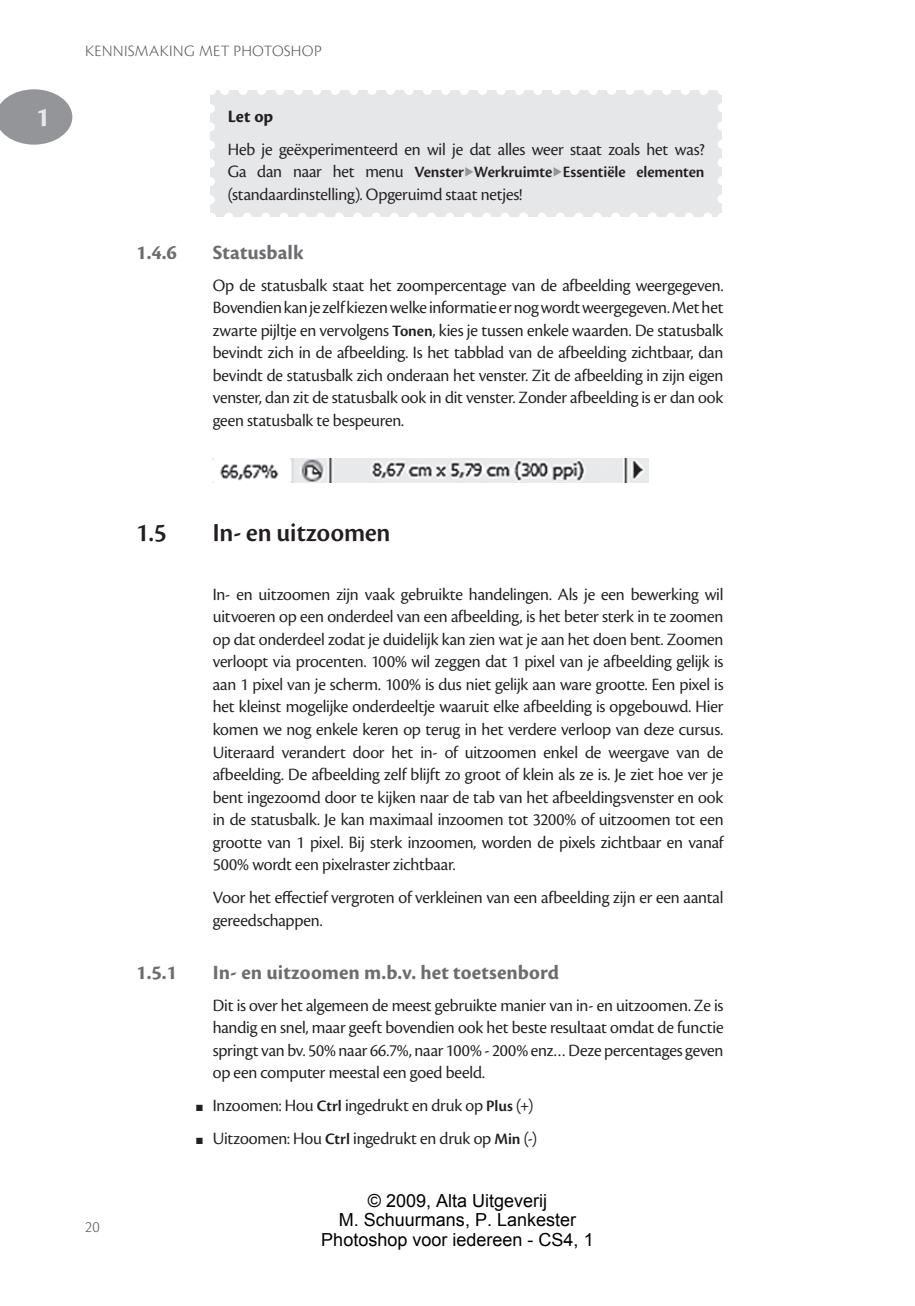
<style>
.page{position:relative;width:915px;height:1306px;background:#fff}
.page>*{position:absolute;margin:0;border:0;box-sizing:border-box;transform-origin:0 0}
.t1{font:700 28.5px "Cronos Pro";color:#e6e7e9}
.t2{font:27px "Cronos Pro Semibold Disp";color:#231f20}
.t3{font:700 21px "Cronos Pro";letter-spacing:.005em;color:#6c6d70}
.t4{font:18px/22.5px "Cronos Pro Disp";letter-spacing:-.01em;color:#231f20;text-align:justify}
.t5{font:18px/19.6px "Arial";color:#000;text-align:center}
.t6{font:700 18px "Cronos Pro";color:#231f20}
.t7{font:16.5px "Cronos Pro Semibold Subh";letter-spacing:-.005em;color:#231f20}
.t8{font:300 16.5px "Cronos Pro";letter-spacing:.015em;color:#57585a}
.s1{font-family:"Cronos Pro Disp";font-size:18px}
.s2{color:#939598}
.s3{font-family:"Cronos Pro Semibold Subh";font-size:16.5px}
</style>
<div class="page">
<svg style="left:0;top:89px;width:72px;height:56px"></svg>
<img style="left:213px;top:459px;width:435px;height:24px">
<div style="left:210px;top:90px;width:511px;height:127px;background:#e6e7e9"></div>
<svg style="left:229px;top:213px;width:483px;height:4px"></svg>
<svg style="left:220px;top:90px;width:483px;height:5px"></svg>
<svg style="left:210px;top:109px;width:5px;height:108px"></svg>
<svg style="left:717px;top:90px;width:5px;height:109px"></svg>
<h1 class="t1" style="left:36px;top:100px;width:16px">1</h1>
<p class="t8" style="left:85px;top:41px;width:236px">KENNISMAKING MET PHOTOSHOP</p>
<p class="t6" style="left:228px;top:106px;width:47px">Let op</p>
<p class="t4" style="left:228px;top:138px;width:478px">Heb je geëxperimenteerd en wil je dat alles weer staat zoals het was?</p>
<p class="t7" style="left:228px;top:163px;width:478px"><span class="s1">Ga dan naar het menu</span> Venster<span class="s2">▶</span>Werkruimte<span class="s2">▶</span>Essentiële elementen</p>
<p class="t4" style="left:228px;top:183px;width:296px">(standaardinstelling). Opgeruimd staat netjes!</p>
<p class="t3" style="left:136px;top:241px;width:42px">1.4.6</p>
<p class="t3" style="left:213px;top:241px;width:92px">Statusbalk</p>
<p class="t4" style="left:213px;top:274px;width:512px">Op de statusbalk staat het zoompercentage van de afbeelding weergegeven.<br>Bovendien kan je zelf kiezen welke informatie er nog wordt weergegeven. Met het zwarte pijltje en vervolgens <span class="s3">Tonen</span>, kies je tussen enkele waarden. De statusbalk bevindt zich in de afbeelding. Is het tabblad van de afbeelding zichtbaar, dan bevindt de statusbalk zich onderaan het venster. Zit de afbeelding in zijn eigen venster, dan zit de statusbalk ook in dit venster. Zonder afbeelding is er dan ook geen statusbalk te bespeuren.</p>
<h2 class="t2" style="left:136px;top:517px;width:32px">1.5</h2>
<h2 class="t2" style="left:213px;top:517px;width:179px">In- en uitzoomen</h2>
<p class="t4" style="left:213px;top:583px;width:512px">In- en uitzoomen zijn vaak gebruikte handelingen. Als je een bewerking wil uitvoeren op een onderdeel van een afbeelding, is het beter sterk in te zoomen op dat onderdeel zodat je duidelijk kan zien wat je aan het doen bent. Zoomen verloopt via procenten. 100% wil zeggen dat 1 pixel van je afbeelding gelijk is aan 1 pixel van je scherm. 100% is dus niet gelijk aan ware grootte. Een pixel is het kleinst mogelijke onderdeeltje waaruit elke afbeelding is opgebouwd. Hier komen we nog enkele keren op terug in het verdere verloop van deze cursus.<br>Uiteraard verandert door het in- of uitzoomen enkel de weergave van de afbeelding. De afbeelding zelf blijft zo groot of klein als ze is. Je ziet hoe ver je bent ingezoomd door te kijken naar de tab van het afbeeldingsvenster en ook in de statusbalk. Je kan maximaal inzoomen tot 3200% of uitzoomen tot een grootte van 1 pixel. Bij sterk inzoomen, worden de pixels zichtbaar en vanaf 500% wordt een pixelraster zichtbaar.</p>
<p class="t4" style="left:213px;top:886px;width:512px">Voor het effectief vergroten of verkleinen van een afbeelding zijn er een aantal gereedschappen.</p>
<p class="t8" style="left:85px;top:1217px;width:16px">20</p>
<p class="t3" style="left:136px;top:960px;width:42px">1.5.1</p>
<p class="t3" style="left:213px;top:960px;width:348px">In- en uitzoomen m.b.v. het toetsenbord</p>
<p class="t4" style="left:213px;top:993px;width:512px">Dit is over het algemeen de meest gebruikte manier van in- en uitzoomen. Ze is handig en snel, maar geeft bovendien ook het beste resultaat omdat de functie springt van bv. 50% naar 66.7%, naar 100% - 200% enz… Deze percentages geven op een computer meestal een goed beeld.</p>
<p class="t4" style="left:213px;top:1089px;width:325px;line-height:33px">Inzoomen: Hou <span class="s3">Ctrl</span> ingedrukt en druk op <span class="s3">Plus</span> (+)<br>Uitzoomen: Hou <span class="s3">Ctrl</span> ingedrukt en druk op <span class="s3">Min</span> (-)</p>
<p class="t5" style="left:321px;top:1190px;width:274px">© 2009, Alta Uitgeverij<br>M. Schuurmans, P. Lankester<br>Photoshop voor iedereen - CS4, 1</p>
</div>
